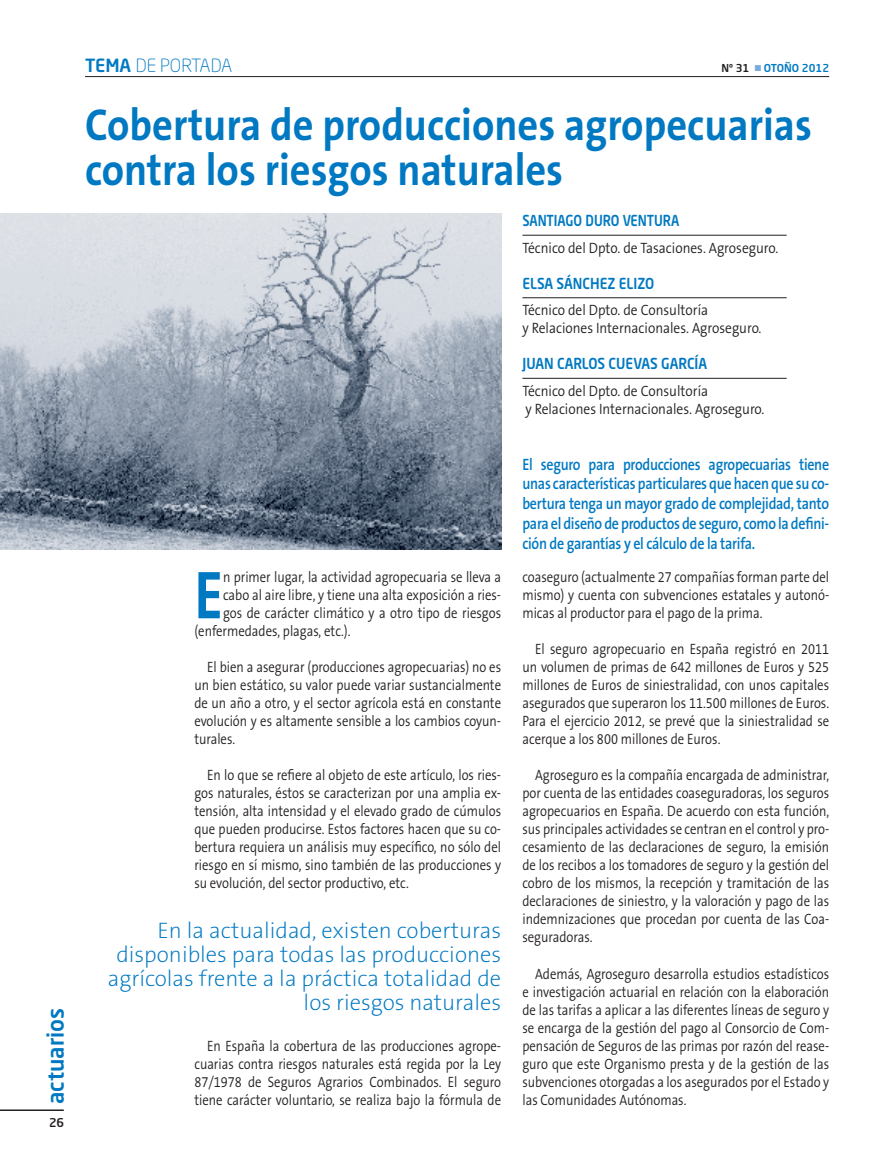
<style>
.page{position:relative;width:893px;height:1170px;background:#fff}
.page>*{position:absolute;margin:0;border:0;box-sizing:border-box;transform-origin:0 0}
.texto_comun{font:700 68.4px "The Sans B7";color:#0079c2;scale:.85 1}
._01TITULO1{font:700 45px/45.8px "The Sans B7";color:#0079c2;scale:.9 1}
.ladillo{font:200 22.5px/24px "The Sans B2";color:#0079c2;text-align:right}
.t1{font:500 22.5px "Neo Sans Std";color:#0079c2}
.t2{font:300 18px "Neo Sans Std";color:#0079c2}
.entradilla{font:600 16.5px/19.8px "The Sans B6";letter-spacing:-.02em;color:#0079c2;text-align:justify;scale:.85 1}
.texto_comun-2{font:300 15px/18px "The Sans B4";color:#231f20;text-align:justify;scale:.85 1}
._01CARGOAUTOR{font:300 15px/18px "The Sans B4";color:#231f20;scale:.9 1}
._01AUTOR{font:500 15px "Neo Sans Std";color:#0079c2;scale:.9 1}
._01AUTOR-2{font:500 15px "Neo Sans Std";color:#0079c2;scale:.85 1}
.t3{font:500 12px "Neo Sans Std";color:#231f20}
.t4{font:500 10.8px "Neo Sans Std";color:#0079c2}
.s1{font-weight:500}
.s2{color:#231f20}
.s3{color:#7aabdb}
</style>
<div class="page">
<hr style="left:85px;top:76px;width:744px;height:1px;background:#231f20">
<hr style="left:0;top:1109px;width:64px;height:1px;background:#231f20">
<hr style="left:522px;top:235px;width:265px;height:1px;background:#231f20">
<hr style="left:522px;top:297px;width:265px;height:1px;background:#231f20">
<hr style="left:522px;top:378px;width:265px;height:1px;background:#231f20">
<img style="left:0;top:214px;width:501px;height:335px">
<h3 class="t1" style="left:41px;top:1103px;width:98px;rotate:-90deg">actuarios</h3>
<p class="t3" style="left:49px;top:1115px;width:17px">26</p>
<p class="t2" style="left:85px;top:55px;width:149px"><span class="s1">TEMA</span> DE PORTADA</p>
<p class="t4" style="left:721px;top:61px;width:109px"><span class="s2">Nº 31</span> <span class="s3">■</span> OTOÑO 2012</p>
<p class="_01TITULO1" style="left:85px;top:103px;width:809px">Cobertura de producciones agropecuarias contra los riesgos naturales</p>
<p class="_01AUTOR-2" style="left:522px;top:211px;width:186px">SANTIAGO DURO VENTURA</p>
<p class="_01CARGOAUTOR" style="left:522px;top:239px;width:286px">Técnico del Dpto. de Tasaciones. Agroseguro.</p>
<p class="_01AUTOR" style="left:522px;top:274px;width:148px">ELSA SÁNCHEZ ELIZO</p>
<p class="_01CARGOAUTOR" style="left:522px;top:302px;width:267px">Técnico del Dpto. de Consultoría<br>y Relaciones Internacionales. Agroseguro.</p>
<p class="_01AUTOR" style="left:522px;top:354px;width:207px">JUAN CARLOS CUEVAS GARCÍA</p>
<p class="_01CARGOAUTOR" style="left:522px;top:382px;width:270px">Técnico del Dpto. de Consultoría<br>y Relaciones Internacionales. Agroseguro.</p>
<p class="texto_comun" style="left:194px;top:558px;width:35px">E</p>
<p class="texto_comun-2" style="left:223px;top:568px;width:329px">n primer lugar, la actividad agropecuaria se lleva a</p>
<p class="texto_comun-2" style="left:223px;top:586px;width:329px">cabo al aire libre, y tiene una alta exposición a ries-</p>
<p class="texto_comun-2" style="left:223px;top:604px;width:329px">gos de carácter climático y a otro tipo de riesgos</p>
<p class="texto_comun-2" style="left:194px;top:622px;width:185px">(enfermedades, plagas, etc.).</p>
<p class="texto_comun-2" style="left:194px;top:658px;width:362px;text-indent:13px">El bien a asegurar (producciones agropecuarias) no es un bien estático, su valor puede variar sustancialmente de un año a otro, y el sector agrícola está en constante evolución y es altamente sensible a los cambios coyun&shy;turales.</p>
<p class="texto_comun-2" style="left:194px;top:766px;width:362px;text-indent:13px">En lo que se refiere al objeto de este artículo, los ries&shy;gos naturales, éstos se caracterizan por una amplia ex&shy;tensión, alta intensidad y el elevado grado de cúmulos que pueden producirse. Estos factores hacen que su co&shy;bertura requiera un análisis muy específico, no sólo del riesgo en sí mismo, sino también de las producciones y su evolución, del sector productivo, etc.</p>
<p class="ladillo" style="left:108px;top:918px;width:395px">En la actualidad, existen coberturas disponibles para todas las producciones agrícolas frente a la práctica totalidad de los riesgos naturales</p>
<p class="texto_comun-2" style="left:194px;top:1036px;width:362px;text-indent:13px">En España la cobertura de las producciones agrope&shy;cuarias contra riesgos naturales está regida por la Ley 87/1978 de Seguros Agrarios Combinados. El seguro tiene carácter voluntario, se realiza bajo la fórmula de</p>
<p class="entradilla" style="left:522px;top:454px;width:362px">El seguro para producciones agropecuarias tiene unas características particulares que hacen que su co&shy;bertura tenga un mayor grado de complejidad, tanto para el diseño de productos de seguro, como la defini&shy;ción de garantías y el cálculo de la tarifa.</p>
<p class="texto_comun-2" style="left:522px;top:568px;width:362px">coaseguro (actualmente 27 compañías forman parte del mismo) y cuenta con subvenciones estatales y autonó&shy;micas al productor para el pago de la prima.</p>
<p class="texto_comun-2" style="left:522px;top:640px;width:362px;text-indent:13px">El seguro agropecuario en España registró en 2011 un volumen de primas de 642 millones de Euros y 525 millones de Euros de siniestralidad, con unos capitales asegurados que superaron los 11.500 millones de Euros.<br>Para el ejercicio 2012, se prevé que la siniestralidad se acerque a los 800 millones de Euros.</p>
<p class="texto_comun-2" style="left:522px;top:766px;width:362px;text-indent:13px">Agroseguro es la compañía encargada de administrar, por cuenta de las entidades coaseguradoras, los seguros agropecuarios en España. De acuerdo con esta función, sus principales actividades se centran en el control y pro&shy;cesamiento de las declaraciones de seguro, la emisión de los recibos a los tomadores de seguro y la gestión del cobro de los mismos, la recepción y tramitación de las declaraciones de siniestro, y la valoración y pago de las indemnizaciones que procedan por cuenta de las Coa&shy;seguradoras.</p>
<p class="texto_comun-2" style="left:522px;top:964px;width:362px;text-indent:13px">Además, Agroseguro desarrolla estudios estadísticos e investigación actuarial en relación con la elaboración de las tarifas a aplicar a las diferentes líneas de seguro y se encarga de la gestión del pago al Consorcio de Com&shy;pensación de Seguros de las primas por razón del rease&shy;guro que este Organismo presta y de la gestión de las subvenciones otorgadas a los asegurados por el Estado y las Comunidades Autónomas.</p>
</div>
